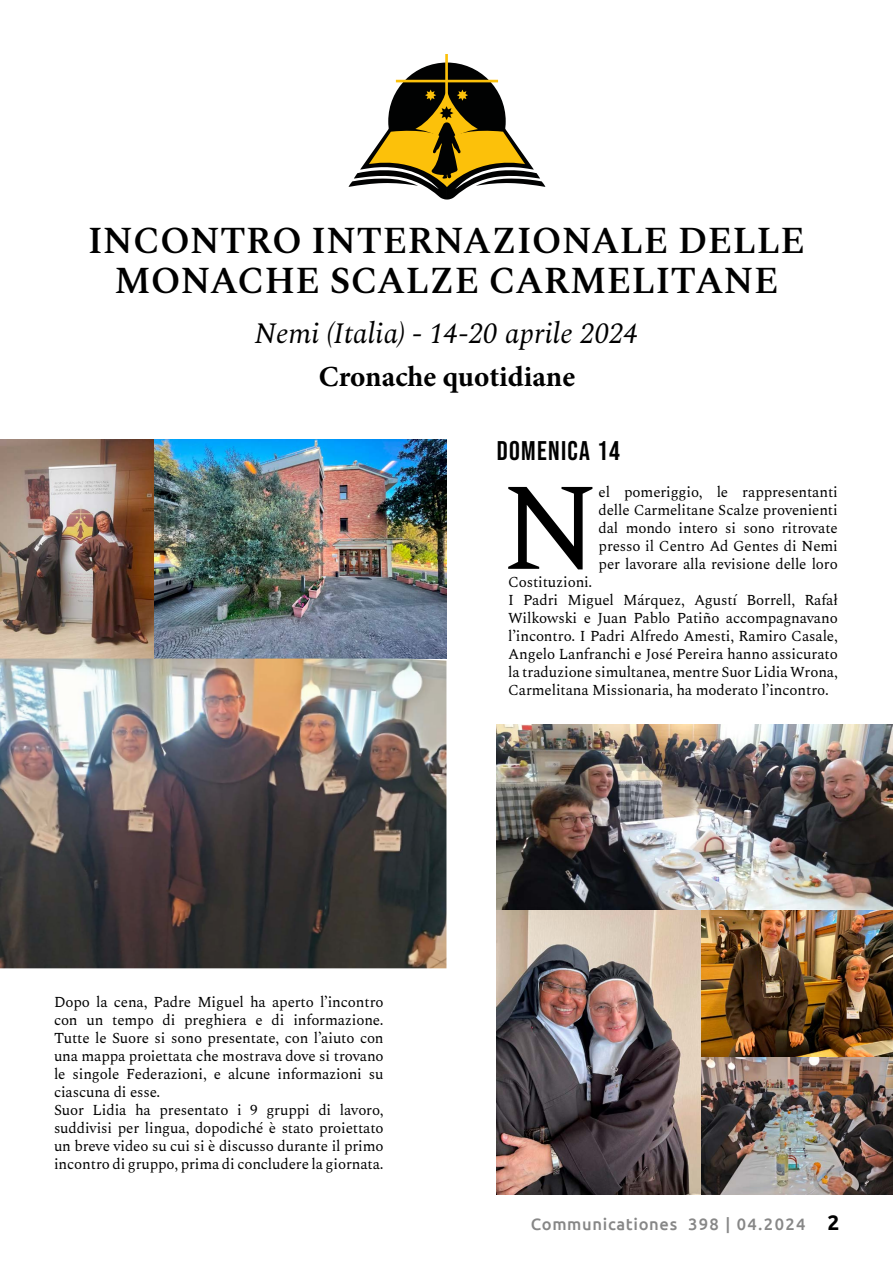
<style>
.page{position:relative;width:893px;height:1263px;background:#fff}
.page>*{position:absolute;margin:0;border:0;box-sizing:border-box;transform-origin:0 0}
.t1{font:124.05px "Spectral";color:#000}
.t2{font:600 37.5px/39.6px "Spectral";color:#000;text-align:center}
.t3{font:italic 29.1px "Spectral";color:#000}
.t4{font:700 29.1px "Minion Pro";color:#000}
.t5{font:27px "Bebas Neue";letter-spacing:.05em;color:#000}
.t6{font:500 16.5px "Ubuntu";letter-spacing:.04em;color:#878787}
.t7{font:15px/18px "Spectral";letter-spacing:-.01em;color:#000}
.s1{font-weight:700;font-size:21px;color:#000}
</style>
<div class="page">
<svg style="left:349px;top:54px;width:196px;height:146px"></svg>
<img style="left:0;top:440px;width:446px;height:528px">
<img style="left:496px;top:724px;width:397px;height:470px">
<h2 class="t2" style="left:88px;top:218px;width:719px">INCONTRO INTERNAZIONALE DELLE<br>MONACHE SCALZE CARMELITANE</h2>
<h3 class="t3" style="left:255px;top:313px;width:385px">Nemi (Italia) - 14-20 aprile 2024</h3>
<h3 class="t4" style="left:319px;top:356px;width:258px">Cronache quotidiane</h3>
<h3 class="t5" style="left:497px;top:435px;width:125px">DOMENICA 14</h3>
<p class="t7" style="left:54px;top:992px;width:331px">Dopo la cena, Padre Miguel ha aperto l’incontro con un tempo di preghiera e di informazione.<br>Tutte le Suore si sono presentate, con l’aiuto con una mappa proiettata che mostrava dove si trovano le singole Federazioni, e alcune informazioni su ciascuna di esse.<br>Suor Lidia ha presentato i 9 gruppi di lavoro, suddivisi per lingua, dopodiché è stato proiettato un breve video su cui si è discusso durante il primo incontro di gruppo, prima di concludere la giornata.</p>
<h1 class="t1" style="left:501px;top:438px;width:101px">N</h1>
<p class="t7" style="left:599px;top:482px;width:241px;text-align:justify">el pomeriggio, le rappresentanti delle Carmelitane Scalze provenienti dal mondo intero si sono ritrovate presso il Centro Ad Gentes di Nemi per lavorare alla revisione delle loro</p>
<p class="t7" style="left:508px;top:572px;width:331px">Costituzioni.<br>I Padri Miguel Márquez, Agustí Borrell, Rafał Wilkowski e Juan Pablo Patiño accompagnavano l’incontro. I Padri Alfredo Amesti, Ramiro Casale, Angelo Lanfranchi e José Pereira hanno assicurato la traduzione simultanea, mentre Suor Lidia Wrona, Carmelitana Missionaria, ha moderato l’incontro.</p>
<p class="t6" style="left:531px;top:1213px;width:310px">Communicationes 398 | 04.2024 <span class="s1">2</span></p>
</div>
